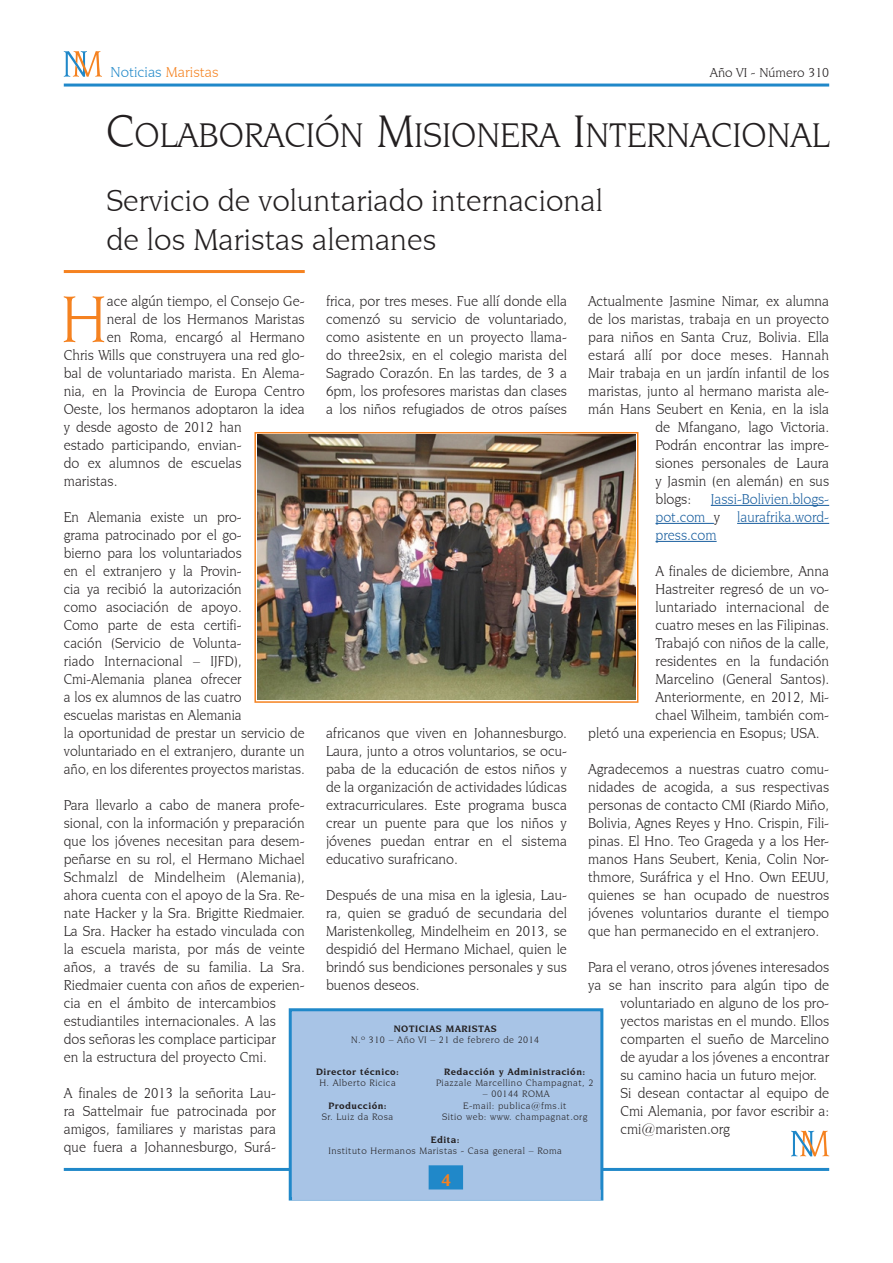
<style>
.page{position:relative;width:893px;height:1263px;background:#fff}
.page>*{position:absolute;margin:0;border:0;box-sizing:border-box;transform-origin:0 0}
.paragrafo4ComMaiuscu{font:70.2px "Novarese IT Cby BT";color:#f58220;scale:.95 1}
.Titolo{font:36px "Novarese IT Cby BT";color:#231f20}
.Sottotitolo{font:31.5px "Novarese IT Cby BT";color:#231f20}
.Normale{font:700 18px "Novarese IT Cby BT";color:#f58220}
.paragrafo4{font:15px/18px "Novarese IT Cby BT";color:#231f20;text-align:justify;scale:.95 1}
.paragrafo4-2{font:15px/18px "Novarese IT Cby BT";color:#231f20;scale:.93 1}
.paragrafo4ComMaiuscu-2{font:15px "Novarese IT Cby BT";color:#231f20;scale:.95 1}
.paragrafoSemDopo{font:15px "Novarese IT Cby BT";color:#231f20;scale:.95 1}
.paragrafo4-3{font:15px/18px "Novarese IT Cby BT";color:#175d9e;text-align:justify;scale:.95 1}
.Normale-2{font:15px "Novarese IT Cby BT";color:#2088c9}
.Normale-3{font:13.5px "Novarese IT Cby BT";color:#231f20}
.Normale-4{font:9.75px "Novarese IT Cby BT";letter-spacing:.05em;color:#231f20}
.Normale-5{font:700 9.75px "Novarese IT Cby BT";letter-spacing:.05em;color:#231f20}
.s1{color:#f58220}
.s2{font-size:48px}
.s3{color:#231f20}
</style>
<div class="page">
<hr style="left:64px;top:84px;width:765px;height:3px;background:#2088c9">
<svg style="left:64px;top:51px;width:38px;height:26px"></svg>
<svg style="left:791px;top:1131px;width:38px;height:25px"></svg>
<hr style="left:64px;top:270px;width:241px;height:3px;background:#f58220">
<hr style="left:711px;top:505px;width:118px;height:1px;background:#175d9e">
<hr style="left:655px;top:523px;width:59px;height:1px;background:#175d9e">
<hr style="left:737px;top:523px;width:92px;height:1px;background:#175d9e">
<hr style="left:655px;top:541px;width:62px;height:1px;background:#175d9e">
<hr style="left:64px;top:1168px;width:765px;height:3px;background:#2088c9">
<div style="left:289px;top:1008px;width:314px;height:192px;background:#a8c4e6;border:3px solid #2088c9"></div>
<div style="left:429px;top:1165px;width:34px;height:25px;background:#2088c9;border:3px solid #2088c9"></div>
<div style="left:292px;top:1190px;width:309px;height:10px;background:#a8c4e6"></div>
<img style="left:258px;top:435px;width:377px;height:264px">
<div style="left:254px;top:432px;width:384px;height:271px;border:2px solid #f58220"></div>
<p class="Normale-2" style="left:111px;top:63px;width:110px">Noticias <span class="s1">Maristas</span></p>
<p class="Normale-3" style="left:710px;top:64px;width:121px">Año VI - Número 310</p>
<p class="Titolo" style="left:106px;top:114px;width:724px"><span class="s2">C</span>OLABORACIÓN <span class="s2">M</span>ISIONERA <span class="s2">I</span>NTERNACIONAL</p>
<p class="Sottotitolo" style="left:106px;top:182px;width:498px">Servicio de voluntariado internacional</p>
<p class="Sottotitolo" style="left:106px;top:221px;width:331px">de los Maristas alemanes</p>
<p class="paragrafo4ComMaiuscu" style="left:61px;top:277px;width:50px">H</p>
<p class="paragrafo4ComMaiuscu-2" style="left:107px;top:292px;width:210px">ace algún tiempo, el Consejo Ge-</p>
<p class="paragrafo4ComMaiuscu-2" style="left:107px;top:310px;width:210px">neral de los Hermanos Maristas</p>
<p class="paragrafo4ComMaiuscu-2" style="left:107px;top:328px;width:210px">en Roma, encargó al Hermano</p>
<p class="paragrafo4ComMaiuscu-2" style="left:64px;top:346px;width:255px">Chris Wills que construyera una red glo-</p>
<p class="paragrafo4ComMaiuscu-2" style="left:64px;top:364px;width:255px">bal de voluntariado marista. En Alema-</p>
<p class="paragrafo4ComMaiuscu-2" style="left:64px;top:382px;width:255px">nia, en la Provincia de Europa Centro</p>
<p class="paragrafo4ComMaiuscu-2" style="left:64px;top:400px;width:255px">Oeste, los hermanos adoptaron la idea</p>
<p class="paragrafo4ComMaiuscu-2" style="left:64px;top:418px;width:189px">y desde agosto de 2012 han</p>
<p class="paragrafo4ComMaiuscu-2" style="left:64px;top:436px;width:189px">estado participando, envian-</p>
<p class="paragrafo4ComMaiuscu-2" style="left:64px;top:454px;width:189px">do ex alumnos de escuelas</p>
<p class="paragrafo4ComMaiuscu-2" style="left:64px;top:472px;width:58px">maristas.</p>
<p class="paragrafo4-2" style="left:64px;top:508px;width:261px">En Alemania existe un pro-<br>grama patrocinado por el go-<br>bierno para los voluntariados<br>en el extranjero y la Provin-<br>cia ya recibió la autorización<br>como asociación de apoyo.<br>Como parte de esta certifi-<br>cación (Servicio de Volunta-<br>riado Internacional – IJFD),<br>Cmi-Alemania planea ofrecer<br>a los ex alumnos de las cuatro<br>escuelas maristas en Alemania<br>la oportunidad de prestar un servicio de voluntariado en el extranjero, durante un año, en los diferentes proyectos maristas.</p>
<p class="paragrafo4" style="left:64px;top:796px;width:255px;text-align:left">Para llevarlo a cabo de manera profe&shy;sional, con la información y preparación que los jóvenes necesitan para desem&shy;peñarse en su rol, el Hermano Michael Schmalzl de Mindelheim (Alemania), ahora cuenta con el apoyo de la Sra. Re&shy;nate Hacker y la Sra. Brigitte Riedmaier.<br>La Sra. Hacker ha estado vinculada con la escuela marista, por más de veinte años, a través de su familia. La Sra.<br>Riedmaier cuenta con años de experien&shy;cia en el ámbito de intercambios estudiantiles internacionales. A las<br>dos señoras les complace participar<br>en la estructura del proyecto Cmi.</p>
<p class="paragrafo4" style="left:64px;top:1084px;width:225px">A finales de 2013 la señorita Lau&shy;ra Sattelmair fue patrocinada por amigos, familiares y maristas para que fuera a Johannesburgo, Surá-</p>
<p class="paragrafo4" style="left:588px;top:292px;width:255px">Actualmente Jasmine Nimar, ex alumna</p>
<p class="paragrafo4" style="left:588px;top:310px;width:255px">de los maristas, trabaja en un proyecto</p>
<p class="paragrafo4" style="left:588px;top:328px;width:255px">para niños en Santa Cruz, Bolivia. Ella</p>
<p class="paragrafo4" style="left:588px;top:346px;width:255px">estará allí por doce meses. Hannah</p>
<p class="paragrafo4" style="left:588px;top:364px;width:255px">Mair trabaja en un jardín infantil de los</p>
<p class="paragrafo4" style="left:588px;top:382px;width:255px">maristas, junto al hermano marista ale-</p>
<p class="paragrafo4" style="left:588px;top:400px;width:255px">mán Hans Seubert en Kenia, en la isla</p>
<p class="paragrafo4" style="left:655px;top:418px;width:184px">de Mfangano, lago Victoria.</p>
<p class="paragrafo4" style="left:655px;top:436px;width:184px">Podrán encontrar las impre-</p>
<p class="paragrafo4" style="left:655px;top:454px;width:184px">siones personales de Laura</p>
<p class="paragrafo4" style="left:655px;top:472px;width:184px">y Jasmin (en alemán) en sus</p>
<p class="paragrafo4" style="left:655px;top:490px;width:39px">blogs:</p>
<p class="paragrafo4" style="left:326px;top:292px;width:255px">frica, por tres meses. Fue allí donde ella comenzó su servicio de voluntariado, como asistente en un proyecto llama&shy;do three2six, en el colegio marista del Sagrado Corazón. En las tardes, de 3 a 6pm, los profesores maristas dan clases a los niños refugiados de otros países</p>
<p class="paragrafo4-3" style="left:655px;top:490px;width:184px;text-indent:55px">Jassi-Bolivien.blogs&shy;pot.com <span class="s3">y</span> laurafrika.word&shy;press.com</p>
<p class="paragrafo4" style="left:655px;top:562px;width:184px">A finales de diciembre, Anna</p>
<p class="paragrafo4" style="left:655px;top:580px;width:184px">Hastreiter regresó de un vo-</p>
<p class="paragrafo4" style="left:655px;top:598px;width:184px">luntariado internacional de</p>
<p class="paragrafo4" style="left:655px;top:616px;width:184px">cuatro meses en las Filipinas.</p>
<p class="paragrafo4" style="left:655px;top:634px;width:184px">Trabajó con niños de la calle,</p>
<p class="paragrafo4" style="left:655px;top:652px;width:184px">residentes en la fundación</p>
<p class="paragrafo4" style="left:655px;top:670px;width:184px">Marcelino (General Santos).</p>
<p class="paragrafo4" style="left:655px;top:688px;width:184px">Anteriormente, en 2012, Mi-</p>
<p class="paragrafo4" style="left:655px;top:706px;width:184px">chael Wilheim, también com-</p>
<p class="paragrafo4" style="left:588px;top:724px;width:245px">pletó una experiencia en Esopus; USA.</p>
<p class="paragrafo4" style="left:588px;top:760px;width:255px">Agradecemos a nuestras cuatro comu&shy;nidades de acogida, a sus respectivas personas de contacto CMI (Riardo Miño, Bolivia, Agnes Reyes y Hno. Crispin, Fili&shy;pinas. El Hno. Teo Grageda y a los Her&shy;manos Hans Seubert, Kenia, Colin Nor&shy;thmore, Suráfrica y el Hno. Own EEUU, quienes se han ocupado de nuestros jóvenes voluntarios durante el tiempo que han permanecido en el extranjero.</p>
<p class="paragrafoSemDopo" style="left:588px;top:958px;width:255px">Para el verano, otros jóvenes interesados</p>
<p class="paragrafoSemDopo" style="left:588px;top:976px;width:255px">ya se han inscrito para algún tipo de</p>
<p class="paragrafoSemDopo" style="left:620px;top:994px;width:221px">voluntariado en alguno de los pro-</p>
<p class="paragrafoSemDopo" style="left:620px;top:1012px;width:221px">yectos maristas en el mundo. Ellos</p>
<p class="paragrafoSemDopo" style="left:620px;top:1030px;width:221px">comparten el sueño de Marcelino</p>
<p class="paragrafoSemDopo" style="left:620px;top:1048px;width:221px">de ayudar a los jóvenes a encontrar</p>
<p class="paragrafoSemDopo" style="left:620px;top:1066px;width:208px">su camino hacia un futuro mejor.</p>
<p class="paragrafo4" style="left:620px;top:1084px;width:221px">Si desean contactar al equipo de Cmi Alemania, por favor escribir a: cmi@maristen.org</p>
<p class="paragrafo4" style="left:326px;top:724px;width:255px">africanos que viven en Johannesburgo.<br>Laura, junto a otros voluntarios, se ocu&shy;paba de la educación de estos niños y de la organización de actividades lúdicas extracurriculares. Este programa busca crear un puente para que los niños y jóvenes puedan entrar en el sistema educativo surafricano.</p>
<p class="paragrafo4" style="left:326px;top:886px;width:255px">Después de una misa en la iglesia, Lau&shy;ra, quien se graduó de secundaria del Maristenkolleg, Mindelheim en 2013, se despidió del Hermano Michael, quien le brindó sus bendiciones personales y sus buenos deseos.</p>
<p class="Normale-5" style="left:394px;top:1023px;width:104px">NOTICIAS MARISTAS</p>
<p class="Normale-4" style="left:351px;top:1034px;width:190px">N.º 310 – Año VI – 21 de febrero de 2014</p>
<p class="Normale-5" style="left:316px;top:1066px;width:85px">Director técnico:</p>
<p class="Normale-4" style="left:319px;top:1077px;width:78px">H. Alberto Ricica</p>
<p class="Normale-5" style="left:328px;top:1099px;width:60px">Producción:</p>
<p class="Normale-4" style="left:322px;top:1111px;width:73px">Sr. Luiz da Rosa</p>
<p class="Normale-5" style="left:444px;top:1066px;width:143px">Redacción y Administración:</p>
<p class="Normale-4" style="left:436px;top:1077px;width:159px">Piazzale Marcellino Champagnat, 2</p>
<p class="Normale-4" style="left:483px;top:1088px;width:68px">– 00144 ROMA</p>
<p class="Normale-4" style="left:463px;top:1100px;width:105px">E-mail: publica@fms.it</p>
<p class="Normale-4" style="left:442px;top:1111px;width:147px">Sitio web: www. champagnat.org</p>
<p class="Normale-5" style="left:431px;top:1133px;width:30px">Edita:</p>
<p class="Normale-4" style="left:328px;top:1145px;width:235px">Instituto Hermanos Maristas - Casa general – Roma</p>
<p class="Normale" style="left:441px;top:1169px;width:12px">4</p>
</div>
